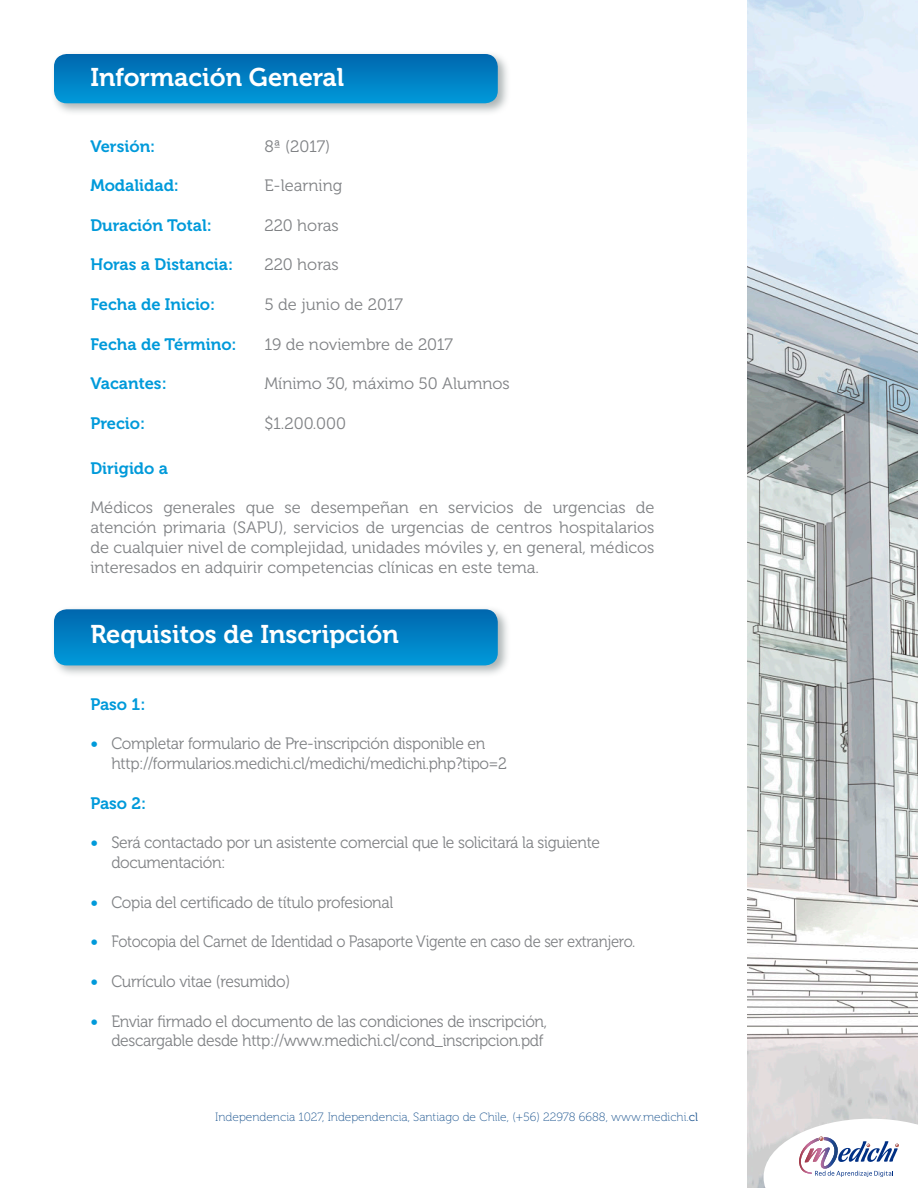
<style>
.page{position:relative;width:918px;height:1188px;background:#fff}
.page>*{position:absolute;margin:0;border:0;box-sizing:border-box;transform-origin:0 0}
.t1{font:25.5px "Museo 700";color:#fff}
.t2{font:16.5px/19.8px "Museo 300";letter-spacing:-.02em;color:#808285;scale:.95 1}
.t3{font:16.5px/19.8px "Museo 300";letter-spacing:-.02em;color:#808285;text-align:justify}
.t4{font:16.5px "Museo 700";color:#009ada}
.t5{font:16.5px "Museo 300";color:#808285}
.t6{font:16.5px "Museo 300";letter-spacing:-.02em;color:#808285;scale:.9 1}
.t7{font:12px "Museo 100";color:#1f5791}
.s1{font-family:"Museo 700";color:#009ada}
.s2{font-family:"Museo 300"}
</style>
<div class="page">
<img style="left:748px;top:0;width:170px;height:1188px">
<svg style="left:764px;top:1119px;width:154px;height:69px"></svg>
<div style="left:50px;top:50px;width:460px;height:66px;background:#929c9d;opacity:.75"></div>
<svg style="left:54px;top:54px;width:444px;height:49px;background:#0180c3"></svg>
<div style="left:50px;top:606px;width:460px;height:72px;background:#929c9d;opacity:.75"></div>
<svg style="left:54px;top:609px;width:444px;height:56px;background:#0281c4"></svg>
<p class="t1" style="left:90px;top:63px;width:256px">Información General</p>
<p class="t4" style="left:90px;top:137px;width:66px">Versión:</p>
<p class="t3" style="left:264px;top:136px;width:67px">8ª (2017)</p>
<p class="t4" style="left:90px;top:176px;width:90px">Modalidad:</p>
<p class="t5" style="left:264px;top:177px;width:79px">E-learning</p>
<p class="t4" style="left:90px;top:216px;width:123px">Duración Total:</p>
<p class="t5" style="left:264px;top:216px;width:76px">220 horas</p>
<p class="t4" style="left:90px;top:255px;width:144px">Horas a Distancia:</p>
<p class="t5" style="left:264px;top:256px;width:76px">220 horas</p>
<p class="t4" style="left:90px;top:295px;width:126px">Fecha de Inicio:</p>
<p class="t5" style="left:264px;top:295px;width:140px">5 de junio de 2017</p>
<p class="t4" style="left:90px;top:335px;width:148px">Fecha de Término:</p>
<p class="t5" style="left:264px;top:335px;width:190px">19 de noviembre de 2017</p>
<p class="t4" style="left:90px;top:374px;width:78px">Vacantes:</p>
<p class="t5" style="left:264px;top:375px;width:247px">Mínimo 30, máximo 50 Alumnos</p>
<p class="t4" style="left:90px;top:414px;width:56px">Precio:</p>
<p class="t3" style="left:264px;top:414px;width:83px">$1.200.000</p>
<p class="t4" style="left:90px;top:459px;width:79px">Dirigido a</p>
<p class="t3" style="left:90px;top:498px;width:566px">Médicos generales que se desempeñan en servicios de urgencias de atención primaria (SAPU), servicios de urgencias de centros hospitalarios de cualquier nivel de complejidad, unidades móviles y, en general, médicos interesados en adquirir competencias clínicas en este tema.</p>
<p class="t1" style="left:90px;top:620px;width:310px">Requisitos de Inscripción</p>
<p class="t4" style="left:90px;top:695px;width:57px">Paso 1:</p>
<p class="t2" style="left:90px;top:734px;width:417px"><span class="s1">•</span> Completar formulario de Pre-inscripción disponible en</p>
<p class="t2" style="left:111px;top:754px;width:418px">http://formularios.medichi.cl/medichi/medichi.php?tipo=2</p>
<p class="t4" style="left:90px;top:794px;width:57px">Paso 2:</p>
<p class="t2" style="left:111px;top:833px;width:516px;text-indent:-21px"><span class="s1">•</span> Será contactado por un asistente comercial que le solicitará la siguiente documentación:</p>
<p class="t2" style="left:90px;top:892px;width:320px"><span class="s1">•</span> Copia del certificado de título profesional</p>
<p class="t6" style="left:90px;top:933px;width:607px"><span class="s1">•</span> Fotocopia del Carnet de Identidad o Pasaporte Vigente en caso de ser extranjero.</p>
<p class="t2" style="left:90px;top:972px;width:212px"><span class="s1">•</span> Currículo vitae (resumido)</p>
<p class="t2" style="left:90px;top:1011px;width:482px"><span class="s1">•</span> Enviar firmado el documento de las condiciones de inscripción,</p>
<p class="t2" style="left:111px;top:1031px;width:457px">descargable desde http://www.medichi.cl/cond_inscripcion.pdf</p>
<p class="t7" style="left:215px;top:1111px;width:484px">Independencia 1027, Independencia, Santiago de Chile, (+56) 22978 6688, www.medichi.<span class="s2">cl</span></p>
</div>
